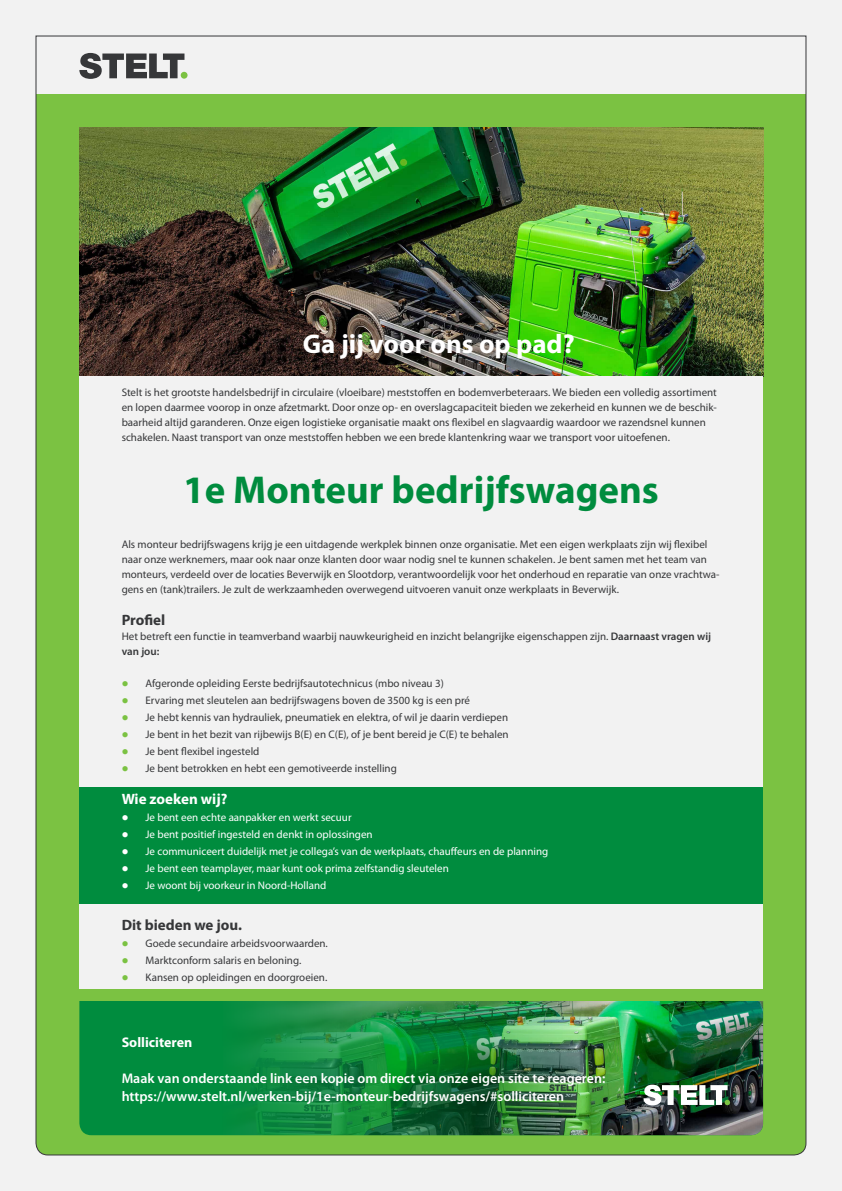
<style>
.page{position:relative;width:842px;height:1191px;background:#f2f2f2}
.page>*{position:absolute;margin:0;border:0;box-sizing:border-box;transform-origin:0 0}
.t1{font:700 39px "Myriad Pro";color:#008c3e}
.t2{font:700 27px "Myriad Pro";color:#fff}
.t3{font:700 15px "Myriad Pro";color:#363739}
.t4{font:700 15px "Myriad Pro";color:#fff}
.t5{font:600 14px "Myriad Pro";color:#fff}
.t6{font:700 14px "Myriad Pro";color:#fff}
.t7{font:11px/15px "Myriad Pro";color:#363739}
.t8{font:11px "Myriad Pro";color:#fff}
.s1{font-weight:600}
.s2{color:#7bc242}
</style>
<div class="page">
<img style="left:35px;top:35px;width:772px;height:1121px">
<svg style="left:79px;top:53px;width:105px;height:26px"></svg>
<div style="left:181px;top:72px;width:7px;height:7px;background:#7bc242;border-radius:50%"></div>
<svg style="left:643px;top:1084px;width:87px;height:21px"></svg>
<p class="t2" style="left:303px;top:326px;width:274px">Ga jij voor ons op pad?</p>
<p class="t7" style="left:122px;top:384px;width:597px">Stelt is het grootste handelsbedrijf in circulaire (vloeibare) meststoffen en bodemverbeteraars. We bieden een volledig assortiment en lopen daarmee voorop in onze afzetmarkt. Door onze op- en overslagcapaciteit bieden we zekerheid en kunnen we de beschik&shy;baarheid altijd garanderen. Onze eigen logistieke organisatie maakt ons flexibel en slagvaardig waardoor we razendsnel kunnen schakelen. Naast transport van onze meststoffen hebben we een brede klantenkring waar we transport voor uitoefenen.</p>
<p class="t1" style="left:183px;top:464px;width:477px">1e Monteur bedrijfswagens</p>
<p class="t7" style="left:122px;top:536px;width:599px">Als monteur bedrijfswagens krijg je een uitdagende werkplek binnen onze organisatie. Met een eigen werkplaats zijn wij flexibel naar onze werknemers, maar ook naar onze klanten door waar nodig snel te kunnen schakelen. Je bent samen met het team van monteurs, verdeeld over de locaties Beverwijk en Slootdorp, verantwoordelijk voor het onderhoud en reparatie van onze vrachtwa&shy;gens en (tank)trailers. Je zult de werkzaamheden overwegend uitvoeren vanuit onze werkplaats in Beverwijk.</p>
<p class="t3" style="left:122px;top:610px;width:45px">Profiel</p>
<p class="t7" style="left:122px;top:628px;width:591px">Het betreft een functie in teamverband waarbij nauwkeurigheid en inzicht belangrijke eigenschappen zijn. <span class="s1">Daarnaast vragen wij van jou:</span></p>
<p class="t7" style="left:122px;top:675px;width:324px"><span class="s2">●</span> Afgeronde opleiding Eerste bedrijfsautotechnicus (mbo niveau 3)</p>
<p class="t7" style="left:122px;top:692px;width:350px"><span class="s2">●</span> Ervaring met sleutelen aan bedrijfswagens boven de 3500 kg is een pré</p>
<p class="t7" style="left:122px;top:709px;width:388px"><span class="s2">●</span> Je hebt kennis van hydrauliek, pneumatiek en elektra, of wil je daarin verdiepen</p>
<p class="t7" style="left:122px;top:726px;width:388px"><span class="s2">●</span> Je bent in het bezit van rijbewijs B(E) en C(E), of je bent bereid je C(E) te behalen</p>
<p class="t7" style="left:122px;top:743px;width:139px"><span class="s2">●</span> Je bent flexibel ingesteld</p>
<p class="t7" style="left:122px;top:760px;width:277px"><span class="s2">●</span> Je bent betrokken en hebt een gemotiveerde instelling</p>
<p class="t4" style="left:122px;top:789px;width:107px">Wie zoeken wij?</p>
<p class="t8" style="left:122px;top:810px;width:231px">● Je bent een echte aanpakker en werkt secuur</p>
<p class="t8" style="left:122px;top:827px;width:253px">● Je bent positief ingesteld en denkt in oplossingen</p>
<p class="t8" style="left:122px;top:844px;width:428px">● Je communiceert duidelijk met je collega’s van de werkplaats, chauffeurs en de planning</p>
<p class="t8" style="left:122px;top:861px;width:329px">● Je bent een teamplayer, maar kunt ook prima zelfstandig sleutelen</p>
<p class="t8" style="left:122px;top:878px;width:206px">● Je woont bij voorkeur in Noord-Holland</p>
<p class="t3" style="left:122px;top:915px;width:122px">Dit bieden we jou.</p>
<p class="t7" style="left:122px;top:935px;width:208px"><span class="s2">●</span> Goede secundaire arbeidsvoorwaarden.</p>
<p class="t7" style="left:122px;top:952px;width:181px"><span class="s2">●</span> Marktconform salaris en beloning.</p>
<p class="t7" style="left:122px;top:969px;width:207px"><span class="s2">●</span> Kansen op opleidingen en doorgroeien.</p>
<p class="t6" style="left:122px;top:1033px;width:72px">Solliciteren</p>
<p class="t5" style="left:122px;top:1069px;width:485px">Maak van onderstaande link een kopie om direct via onze eigen site te reageren:</p>
<p class="t5" style="left:122px;top:1087px;width:444px">https://www.stelt.nl/werken-bij/1e-monteur-bedrijfswagens/#solliciteren</p>
</div>
